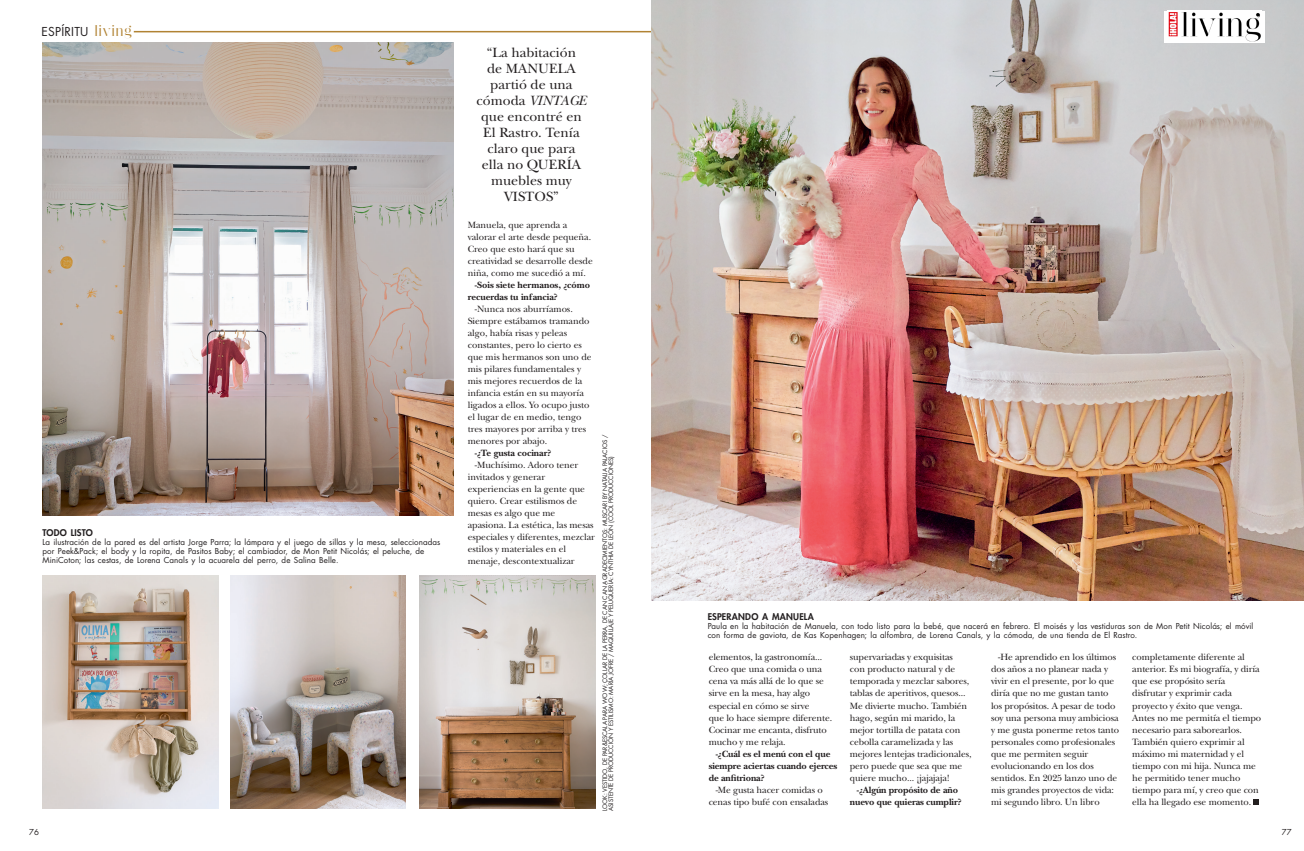
<style>
.page{position:relative;width:1304px;height:851px;background:#fff}
.page>*{position:absolute;margin:0;border:0;box-sizing:border-box;transform-origin:0 0}
.t1{font:14px/16px "New Baskerville Std";color:#231f20;text-align:center}
.t2{font:12px "Futura Std";letter-spacing:.02em;color:#231f20}
.TXT_SINcap{font:9.5px/12px "New Baskerville Std";letter-spacing:-.01em;color:#231f20}
.TXT_SINcap-2{font:700 9.5px/12px "New Baskerville Std";letter-spacing:-.01em;color:#231f20}
._00_ENTRADILLA{font:800 9px "Futura Std";letter-spacing:.02em;color:#231f20}
._00_ENTRADILLA-2{font:8px/9px "Futura Std";letter-spacing:.01em;color:#231f20}
.t3{font:8px "Futura PT";color:#231f20}
.CAPTION_BLACK{font:8px "Futura Std";color:#231f20}
.t4{font:6px/6px "Futura Std";letter-spacing:-.015em;color:#231f20}
.s1{font-family:"Narziss";font-size:15.6px;color:#b18333}
.s2{font-style:italic}
</style>
<div class="page">
<hr style="left:134px;top:31px;width:1127px;height:1px;background:#b18333">
<img style="left:43px;top:43px;width:410px;height:473px">
<img style="left:231px;top:575px;width:174px;height:233px">
<img style="left:419px;top:575px;width:176px;height:233px">
<img style="left:652px;top:0;width:652px;height:600px">
<img style="left:43px;top:575px;width:175px;height:233px">
<svg style="left:1253px;top:799px;width:6px;height:5px"></svg>
<div style="left:1164px;top:11px;width:101px;height:32px;background:#fff"></div>
<img style="left:1168px;top:12px;width:93px;height:30px">
<p class="t2" style="left:42px;top:24px;width:92px">ESPÍRITU <span class="s1">living</span></p>
<p class="_00_ENTRADILLA" style="left:43px;top:526px;width:52px">TODO LISTO</p>
<p class="_00_ENTRADILLA-2" style="left:43px;top:537px;width:399px">La ilustración de la pared es del artista Jorge Parra; la lámpara y el juego de sillas y la mesa, seleccionadas por Peek&amp;Pack; el body y la ropita, de Pasitos Baby; el cambiador, de Mon Petit Nicolás; el peluche, de<br>MiniCoton; las cestas, de Lorena Canals y la acuarela del perro, de Salina Belle.</p>
<p class="t1" style="left:477px;top:45px;width:111px">“La habitación<br>de MANUELA partió de una cómoda <span class="s2">VINTAGE </span>que encontré en<br>El Rastro. Tenía claro que para ella no QUERÍA muebles muy<br>VISTOS”</p>
<p class="TXT_SINcap" style="left:468px;top:219px;width:127px">Manuela, que aprenda a valorar el arte desde pequeña.<br>Creo que esto hará que su creatividad se desarrolle desde niña, como me sucedió a mí.</p>
<p class="TXT_SINcap-2" style="left:468px;top:279px;width:124px;text-indent:7px">-Sois siete hermanos, ¿cómo recuerdas tu infancia?</p>
<p class="TXT_SINcap" style="left:468px;top:303px;width:125px;text-indent:7px">-Nunca nos aburríamos.<br>Siempre estábamos tramando algo, había risas y peleas constantes, pero lo cierto es que mis hermanos son uno de mis pilares fundamentales y mis mejores recuerdos de la infancia están en su mayoría ligados a ellos. Yo ocupo justo el lugar de en medio, tengo tres mayores por arriba y tres menores por abajo.</p>
<p class="TXT_SINcap-2" style="left:475px;top:447px;width:78px">-¿Te gusta cocinar?</p>
<p class="TXT_SINcap" style="left:468px;top:459px;width:129px;text-indent:7px">-Muchísimo. Adoro tener invitados y generar experiencias en la gente que quiero. Crear estilismos de mesas es algo que me apasiona. La estética, las mesas especiales y diferentes, mezclar estilos y materiales en el menaje, descontextualizar</p>
<p class="t4" style="left:602px;top:811px;width:378px;rotate:-90deg">LOOK: VESTIDO, DE PAR&amp;ESCALA PARA WOW; COLLAR DE LA PERRA, DE CAN CAN AGRADECIMIENTOS: MUSCARI BY NATALIA PALACIOS /<br>ASISTENTE DE PRODUCCIÓN Y ESTILISMO: MARÍA JOFRE / MAQUILLAJE Y PELUQUERÍA: CYNTHIA DE LEÓN (COOL PRODUCCIONES)</p>
<p class="_00_ENTRADILLA" style="left:708px;top:610px;width:108px">ESPERANDO A MANUELA</p>
<p class="_00_ENTRADILLA-2" style="left:708px;top:621px;width:547px">Paula en la habitación de Manuela, con todo listo para la bebé, que nacerá en febrero. El moisés y las vestiduras son de Mon Petit Nicolás; el móvil con forma de gaviota, de Kas Kopenhagen; la alfombra, de Lorena Canals, y la cómoda, de una tienda de El Rastro.</p>
<p class="TXT_SINcap" style="left:709px;top:651px;width:125px">elementos, la gastronomía...<br>Creo que una comida o una cena va más allá de lo que se sirve en la mesa, hay algo especial en cómo se sirve<br>que lo hace siempre diferente.<br>Cocinar me encanta, disfruto mucho y me relaja.</p>
<p class="TXT_SINcap-2" style="left:709px;top:747px;width:130px;text-indent:7px">-¿Cuál es el menú con el que siempre aciertas cuando ejerces de anfitriona?</p>
<p class="TXT_SINcap" style="left:709px;top:783px;width:121px;text-align:center">-Me gusta hacer comidas o cenas tipo bufé con ensaladas</p>
<p class="TXT_SINcap" style="left:850px;top:651px;width:123px">supervariadas y exquisitas<br>con producto natural y de temporada y mezclar sabores, tablas de aperitivos, quesos...<br>Me divierte mucho. También hago, según mi marido, la mejor tortilla de patata con cebolla caramelizada y las mejores lentejas tradicionales, pero puede que sea que me quiere mucho... ¡jajajaja!</p>
<p class="TXT_SINcap-2" style="left:850px;top:783px;width:113px;text-align:center">-¿Algún propósito de año nuevo que quieras cumplir?</p>
<p class="TXT_SINcap" style="left:991px;top:651px;width:129px;text-indent:7px">-He aprendido en los últimos dos años a no planear nada y vivir en el presente, por lo que diría que no me gustan tanto los propósitos. A pesar de todo soy una persona muy ambiciosa y me gusta ponerme retos tanto personales como profesionales que me permiten seguir evolucionando en los dos sentidos. En 2025 lanzo uno de mis grandes proyectos de vida: mi segundo libro. Un libro</p>
<p class="TXT_SINcap" style="left:1132px;top:651px;width:130px">completamente diferente al anterior. Es mi biografía, y diría que ese propósito sería disfrutar y exprimir cada proyecto y éxito que venga.<br>Antes no me permitía el tiempo necesario para saborearlos.<br>También quiero exprimir al máximo mi maternidad y el tiempo con mi hija. Nunca me he permitido tener mucho tiempo para mí, y creo que con ella ha llegado ese momento.</p>
<p class="CAPTION_BLACK" style="left:29px;top:827px;width:11px">76</p>
<p class="CAPTION_BLACK" style="left:1282px;top:827px;width:11px">77</p>
<p class="t3" style="left:1276px;top:827px;width:23px">&lt;#B#&gt;</p>
</div>
